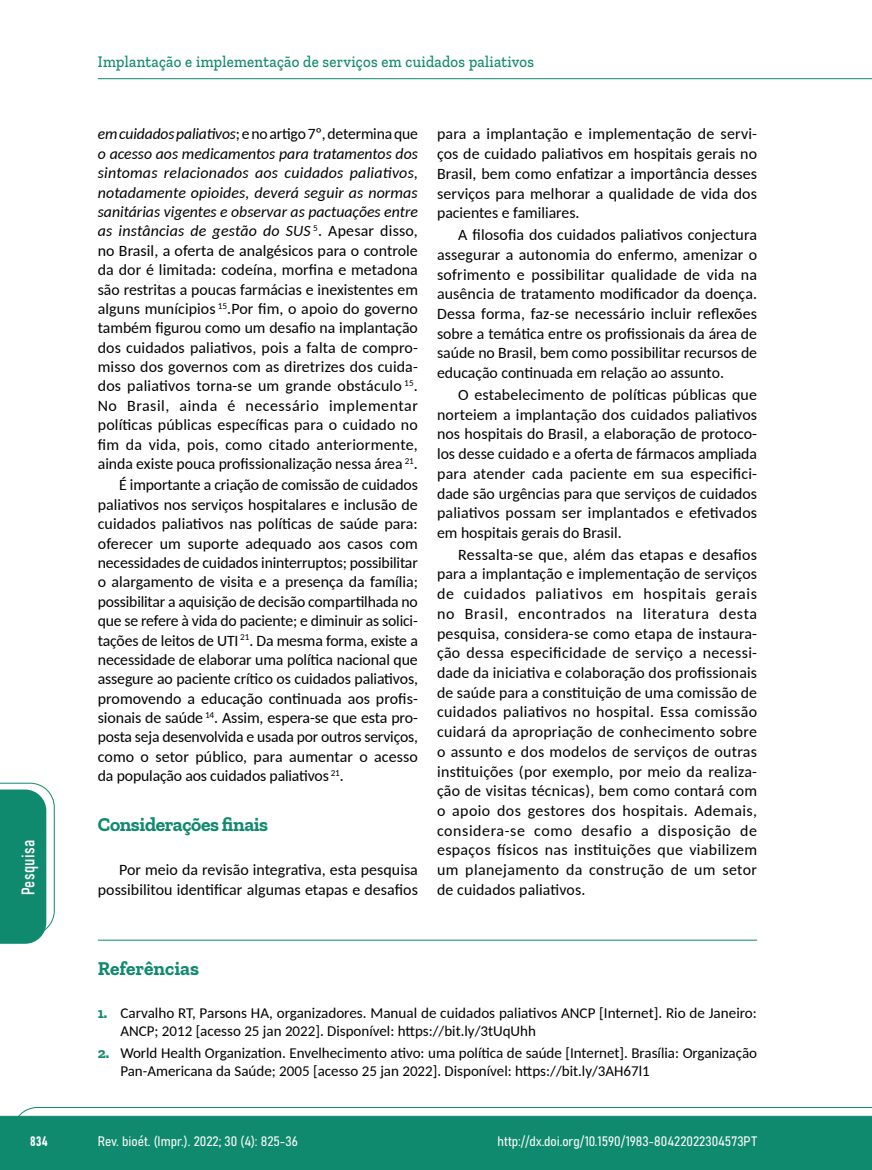
<style>
.page{position:relative;width:872px;height:1170px;background:#fff}
.page>*{position:absolute;margin:0;border:0;box-sizing:border-box;transform-origin:0 0}
.t1{font:700 19.5px "Zilla Slab";letter-spacing:-.02em;color:#108a6e}
.t2{font:700 19.5px "Zilla Slab";color:#108a6e}
.t3{font:18px "Bahnschrift";letter-spacing:.02em;color:#fff}
.t4{font:500 16.5px "Zilla Slab";letter-spacing:.02em;color:#108a6e;scale:.9 1}
.t5{font:15.75px/19.6px "Carlito";color:#000;text-align:justify}
.t6{font:15px/18px "Carlito";color:#000}
.t7{font:13.5px "Bahnschrift";color:#fff}
.s1{font-style:italic}
.s2{font-family:"Zilla Slab";font-weight:700;color:#108a6e}
</style>
<div class="page">
<svg style="left:12px;top:1107px;width:860px;height:62px;background:#2e9880"></svg>
<hr style="left:98px;top:78px;width:774px;height:1px;background:#108a6e">
<hr style="left:98px;top:939px;width:659px;height:1px;background:#108a6e">
<svg style="left:0;top:782px;width:55px;height:161px"></svg>
<p class="t3" style="left:15px;top:895px;width:57px;rotate:-90deg">Pesquisa</p>
<p class="t4" style="left:98px;top:53px;width:486px">Implantação e implementação de serviços em cuidados paliativos</p>
<p class="t5" style="left:98px;top:124px;width:322px"><span class="s1">em cuidados paliativos</span>; e no artigo 7º, determina que <span class="s1">o acesso aos medicamentos para tratamentos dos sintomas relacionados aos cuidados paliativos, notadamente opioides, deverá seguir as normas sanitárias vigentes e observar as pactuações entre as instâncias de gestão do SUS</span> <sup>5</sup>. Apesar disso, no Brasil, a oferta de analgésicos para o controle da dor é limitada: codeína, morfina e metadona são restritas a poucas farmácias e inexistentes em alguns munícipios <sup>15</sup>.Por fim, o apoio do governo também figurou como um desafio na implantação dos cuidados paliativos, pois a falta de compro&shy;misso dos governos com as diretrizes dos cuida&shy;dos paliativos torna-se um grande obstáculo <sup>15</sup>.<br>No Brasil, ainda é necessário implementar políticas públicas específicas para o cuidado no fim da vida, pois, como citado anteriormente, ainda existe pouca profissionalização nessa área <sup>21</sup>.</p>
<p class="t5" style="left:98px;top:475px;width:322px;text-indent:21px">É importante a criação de comissão de cuidados paliativos nos serviços hospitalares e inclusão de cuidados paliativos nas políticas de saúde para: oferecer um suporte adequado aos casos com necessidades de cuidados ininterruptos; possibilitar o alargamento de visita e a presença da família; possibilitar a aquisição de decisão compartilhada no que se refere à vida do paciente; e diminuir as solici&shy;tações de leitos de UTI <sup>21</sup>. Da mesma forma, existe a necessidade de elaborar uma política nacional que assegure ao paciente crítico os cuidados paliativos, promovendo a educação continuada aos profis&shy;sionais de saúde <sup>14</sup>. Assim, espera-se que esta pro&shy;posta seja desenvolvida e usada por outros serviços, como o setor público, para aumentar o acesso da população aos cuidados paliativos <sup>21</sup>.</p>
<p class="t1" style="left:98px;top:812px;width:172px">Considerações finais</p>
<p class="t5" style="left:98px;top:859px;width:322px;text-align:right">Por meio da revisão integrativa, esta pesquisa possibilitou identificar algumas etapas e desafios</p>
<p class="t5" style="left:437px;top:124px;width:321px">para a implantação e implementação de servi&shy;ços de cuidado paliativos em hospitais gerais no Brasil, bem como enfatizar a importância desses serviços para melhorar a qualidade de vida dos pacientes e familiares.</p>
<p class="t5" style="left:437px;top:224px;width:322px;text-indent:21px">A filosofia dos cuidados paliativos conjectura assegurar a autonomia do enfermo, amenizar o sofrimento e possibilitar qualidade de vida na ausência de tratamento modificador da doença.<br>Dessa forma, faz-se necessário incluir reflexões sobre a temática entre os profissionais da área de saúde no Brasil, bem como possibilitar recursos de educação continuada em relação ao assunto.</p>
<p class="t5" style="left:437px;top:384px;width:322px;text-indent:21px">O estabelecimento de políticas públicas que norteiem a implantação dos cuidados paliativos nos hospitais do Brasil, a elaboração de protoco&shy;los desse cuidado e a oferta de fármacos ampliada para atender cada paciente em sua especifici&shy;dade são urgências para que serviços de cuidados paliativos possam ser implantados e efetivados em hospitais gerais do Brasil.</p>
<p class="t5" style="left:437px;top:544px;width:321px;text-indent:21px">Ressalta-se que, além das etapas e desafios para a implantação e implementação de serviços de cuidados paliativos em hospitais gerais no Brasil, encontrados na literatura desta pesquisa, considera-se como etapa de instaura&shy;ção dessa especificidade de serviço a necessi&shy;dade da iniciativa e colaboração dos profissionais de saúde para a constituição de uma comissão de cuidados paliativos no hospital. Essa comissão cuidará da apropriação de conhecimento sobre o assunto e dos modelos de serviços de outras instituições (por exemplo, por meio da realiza&shy;ção de visitas técnicas), bem como contará com o apoio dos gestores dos hospitais. Ademais, considera-se como desafio a disposição de espaços físicos nas instituições que viabilizem um planejamento da construção de um setor de cuidados paliativos.</p>
<p class="t2" style="left:98px;top:956px;width:103px">Referências</p>
<p class="t6" style="left:120px;top:1003px;width:638px;text-indent:-22px"><span class="s2">1.</span> Carvalho RT, Parsons HA, organizadores. Manual de cuidados paliativos ANCP [Internet]. Rio de Janeiro:<br>ANCP; 2012 [acesso 25 jan 2022]. Disponível: https://bit.ly/3tUqUhh</p>
<p class="t6" style="left:120px;top:1043px;width:638px;text-indent:-22px"><span class="s2">2.</span> World Health Organization. Envelhecimento ativo: uma política de saúde [Internet]. Brasília: Organização<br>Pan-Americana da Saúde; 2005 [acesso 25 jan 2022]. Disponível: https://bit.ly/3AH67l1</p>
<p class="t7" style="left:30px;top:1130px;width:19px">834</p>
<p class="t7" style="left:98px;top:1131px;width:202px">Rev. bioét. (Impr.). 2022; 30 (4): 825-36</p>
<p class="t7" style="left:497px;top:1131px;width:261px">http://dx.doi.org/10.1590/1983-80422022304573PT</p>
</div>
